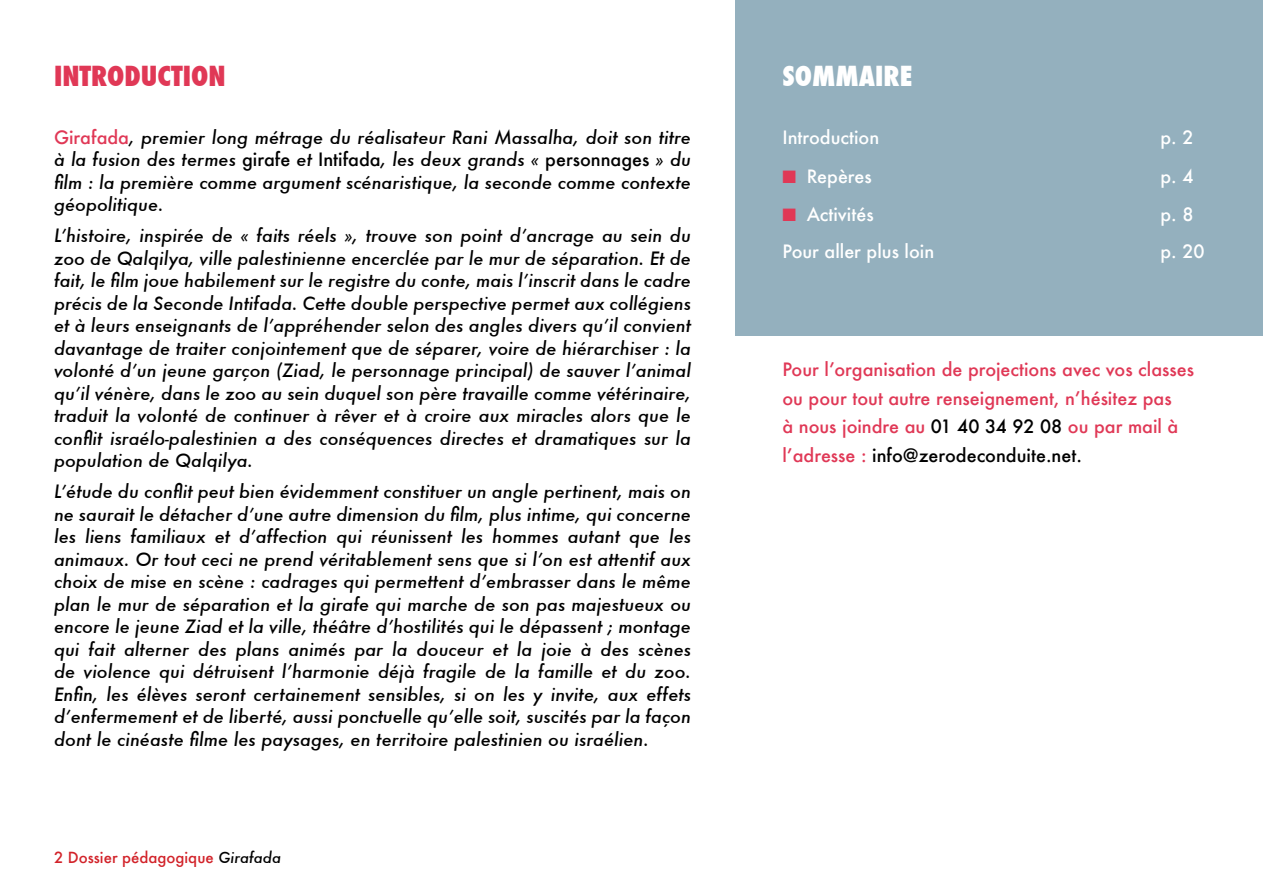
<style>
.page{position:relative;width:1263px;height:893px;background:#fff}
.page>*{position:absolute;margin:0;border:0;box-sizing:border-box;transform-origin:0 0}
.t1{font:800 condensed 27px "Futura";color:#e03856}
.t2{font:800 condensed 27px "Futura";color:#fff}
.t3{font:italic 500 18px/22.5px "Futura";color:#000;text-align:justify}
.t4{font:500 18px/28.5px "Futura";color:#e03856}
.t5{font:500 18px "Futura";color:#fff}
.t6{font:500 15px "Futura";color:#d2232a}
.s1{font-style:normal;color:#e03856}
.s2{font-style:normal}
.s3{font-style:italic;color:#000}
.s4{color:#e03856}
.s5{color:#000}
</style>
<div class="page">
<div style="left:736px;top:0;width:527px;height:336px;background:#94b0be"></div>
<h1 class="t1" style="left:54px;top:58px;width:173px">INTRODUCTION</h1>
<p class="t3" style="left:54px;top:125px;width:638px"><span class="s1">Girafada</span>, premier long métrage du réalisateur Rani Massalha, doit son titre à la fusion des termes <span class="s2">girafe</span> et <span class="s2">I ntifada</span>, les deux grands « <span class="s2">personnages</span> » du film : la première comme argument scénaristique, la seconde comme contexte géopolitique.</p>
<p class="t3" style="left:54px;top:224px;width:638px">L’histoire, inspirée de « faits réels », trouve son point d’ancrage au sein du zoo de Qalqilya, ville palestinienne encerclée par le mur de séparation. Et de fait, le film joue habilement sur le registre du conte, mais l’inscrit dans le cadre précis de la Seconde Intifada. Cette double perspective permet aux collégiens et à leurs enseignants de l’appréhender selon des angles divers qu’il convient davantage de traiter conjointement que de séparer, voire de hiérarchiser : la volonté d’un jeune garçon (Ziad, le personnage principal) de sauver l’animal qu’il vénère, dans le zoo au sein duquel son père travaille comme vétérinaire, traduit la volonté de continuer à rêver et à croire aux miracles alors que le conflit israélo-palestinien a des conséquences directes et dramatiques sur la population de Qalqilya.</p>
<p class="t3" style="left:54px;top:480px;width:638px">L’étude du conflit peut bien évidemment constituer un angle pertinent, mais on ne saurait le détacher d’une autre dimension du film, plus intime, qui concerne les liens familiaux et d’affection qui réunissent les hommes autant que les animaux. Or tout ceci ne prend véritablement sens que si l’on est attentif aux choix de mise en scène : cadrages qui permettent d’embrasser dans le même plan le mur de séparation et la girafe qui marche de son pas majestueux ou encore le jeune Ziad et la ville, théâtre d’hostilités qui le dépassent ; montage qui fait alterner des plans animés par la douceur et la joie à des scènes de violence qui détruisent l’harmonie déjà fragile de la famille et du zoo.<br>Enfin, les élèves seront certainement sensibles, si on les y invite, aux effets d’enfermement et de liberté, aussi ponctuelle qu’elle soit, suscités par la façon dont le cinéaste filme les paysages, en territoire palestinien ou israélien.</p>
<p class="t6" style="left:54px;top:847px;width:229px">2 Dossier pédagogique <span class="s3">Girafada</span></p>
<h1 class="t2" style="left:782px;top:58px;width:131px">SOMMAIRE</h1>
<p class="t5" style="left:782px;top:125px;width:98px">I ntroduction</p>
<p class="t5" style="left:1160px;top:125px;width:35px">p. 2</p>
<p class="t5" style="left:782px;top:164px;width:91px"><span class="s4">■</span> Repères</p>
<p class="t5" style="left:1160px;top:164px;width:35px">p. 4</p>
<p class="t5" style="left:782px;top:202px;width:93px"><span class="s4">■</span> Activités</p>
<p class="t5" style="left:1160px;top:202px;width:35px">p. 8</p>
<p class="t5" style="left:782px;top:239px;width:153px">Pour aller plus loin</p>
<p class="t5" style="left:1160px;top:239px;width:46px">p. 20</p>
<p class="t4" style="left:782px;top:355px;width:413px">Pour l’organisation de projections avec vos classes ou pour tout autre renseignement, n’hésitez pas<br>à nous joindre au <span class="s5">01 40 34 92 08</span> ou par mail à l’adresse : <span class="s5">info@zerodeconduite.net.</span></p>
</div>
